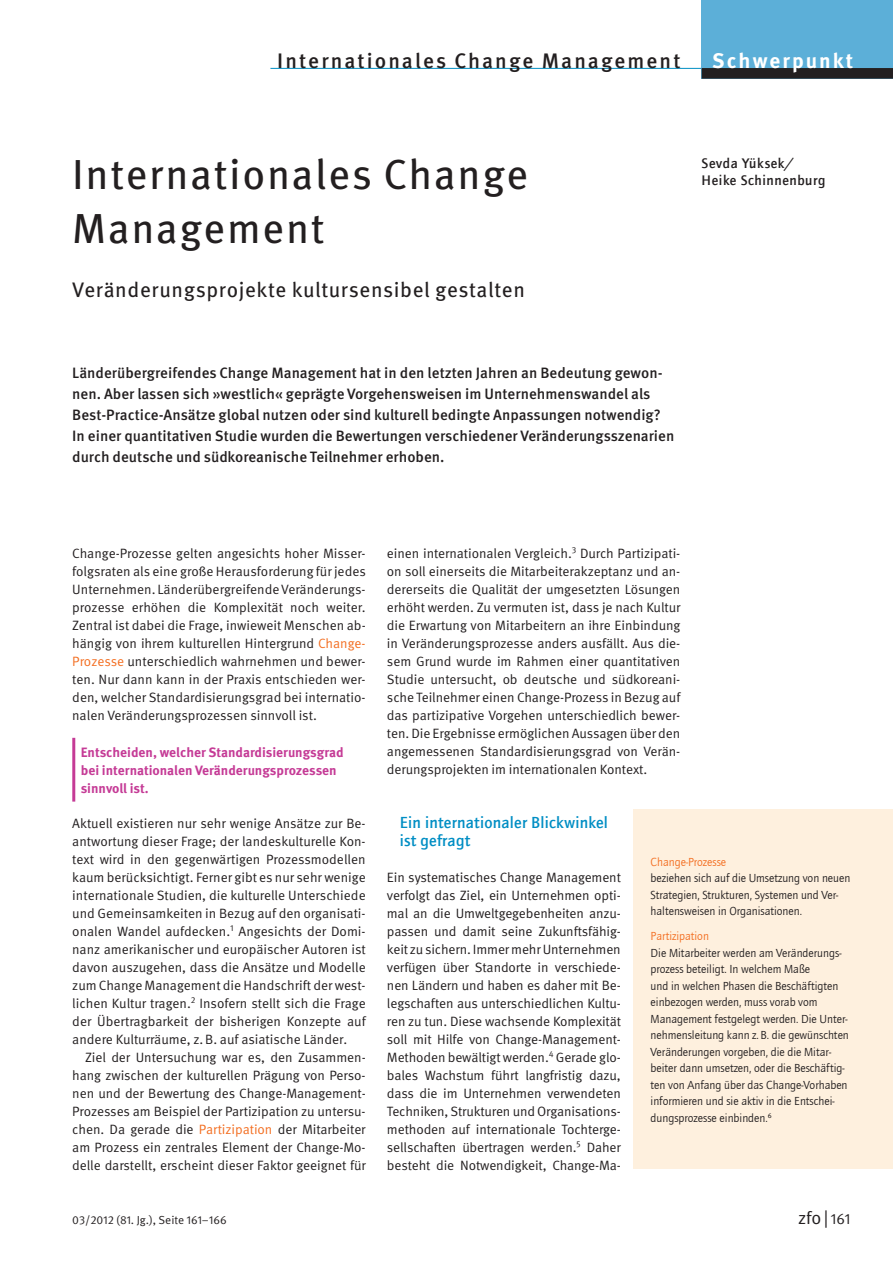
<style>
.page{position:relative;width:893px;height:1263px;background:#fff}
.page>*{position:absolute;margin:0;border:0;box-sizing:border-box;transform-origin:0 0}
.t1{font:42px/54px "Meta Pro";letter-spacing:.04em;color:#231f20}
.t2{font:21px "Meta Pro";letter-spacing:.025em;color:#231f20}
.t3{font:500 21px "Meta Pro";letter-spacing:.1em;color:#231f20}
.t4{font:700 21px "Meta Pro";letter-spacing:.095em;color:#fff}
.t5{font:18px "Meta Pro Norm";color:#231f20}
.t6{font:500 16.5px/18px "ITC Quay Sans Com";letter-spacing:.015em;color:#008ec4}
.t7{font:500 15px/21px "Meta Pro";color:#231f20}
.t8{font:500 14.25px/17.7px "ITC Quay Sans Com";letter-spacing:.04em;color:#231f20}
.t9{font:13.5px/18px "Meta Pro Norm";letter-spacing:-.005em;color:#231f20;text-align:justify}
.t10{font:700 13.5px/18px "Meta Pro";color:#c53b96}
.t11{font:12px/16.5px "ITC Quay Sans Com";color:#231f20}
.t12{font:12px "ITC Quay Sans Com";color:#f36e21}
.t13{font:11.7px "Meta Pro Norm";color:#231f20}
.s1{color:#f36e21}
.s2{font-size:15px}
</style>
<div class="page">
<hr style="left:270px;top:68px;width:447px;height:1px;background:#008ec4">
<div style="left:634px;top:810px;width:259px;height:359px;background:#fef0de"></div>
<hr style="left:72px;top:738px;width:3px;height:63px;background:#c53b96">
<div style="left:702px;top:0;width:191px;height:79px;background:#5cafd8"></div>
<div style="left:702px;top:68px;width:191px;height:11px;background:#231f20"></div>
<h2 class="t3" style="left:277px;top:44px;width:405px">Internationales Change Management</h2>
<h2 class="t4" style="left:712px;top:44px;width:143px">Schwerpunkt</h2>
<h1 class="t1" style="left:72px;top:145px;width:457px">Internationales Change<br>Management</h1>
<h2 class="t2" style="left:72px;top:274px;width:454px">Veränderungsprojekte kultursensibel gestalten</h2>
<p class="t7" style="left:72px;top:361px;width:604px">Länderübergreifendes Change Management hat in den letzten Jahren an Bedeutung gewon&shy;nen. Aber lassen sich »westlich« geprägte Vorgehensweisen im Unternehmenswandel als Best-Practice-Ansätze global nutzen oder sind kulturell bedingte Anpassungen notwendig?<br>In einer quantitativen Studie wurden die Bewertungen verschiedener Veränderungsszenarien durch deutsche und südkoreanische Teilnehmer erhoben.</p>
<p class="t8" style="left:702px;top:154px;width:125px">Sevda Yüksek/<br>Heike Schinnenburg</p>
<p class="t9" style="left:72px;top:543px;width:295px">Change-Prozesse gelten angesichts hoher Misser&shy;folgsraten als eine große Herausforderung für jedes Unternehmen. Länderübergreifende Veränderungs&shy;prozesse erhöhen die Komplexität noch weiter.<br>Zentral ist dabei die Frage, inwieweit Menschen ab&shy;hängig von ihrem kulturellen Hintergrund <span class="s1">Change-Prozesse</span> unterschiedlich wahrnehmen und bewer&shy;ten. Nur dann kann in der Praxis entschieden wer&shy;den, welcher Standardisierungsgrad bei internatio&shy;nalen Veränderungsprozessen sinnvoll ist.</p>
<p class="t10" style="left:81px;top:742px;width:264px">Entscheiden, welcher Standardisierungsgrad bei internationalen Veränderungsprozessen sinnvoll ist.</p>
<p class="t9" style="left:72px;top:813px;width:295px">Aktuell existieren nur sehr wenige Ansätze zur Be&shy;antwortung dieser Frage; der landeskulturelle Kon&shy;text wird in den gegenwärtigen Prozessmodellen kaum berücksichtigt. Ferner gibt es nur sehr wenige internationale Studien, die kulturelle Unterschiede und Gemeinsamkeiten in Bezug auf den organisati&shy;onalen Wandel aufdecken.<sup>1</sup> Angesichts der Domi&shy;nanz amerikanischer und europäischer Autoren ist davon auszugehen, dass die Ansätze und Modelle zum Change Management die Handschrift der west&shy;lichen Kultur tragen.<sup>2</sup> Insofern stellt sich die Frage der Übertragbarkeit der bisherigen Konzepte auf andere Kulturräume, z. B. auf asiatische Länder.</p>
<p class="t9" style="left:72px;top:1047px;width:295px;text-indent:13px">Ziel der Untersuchung war es, den Zusammen&shy;hang zwischen der kulturellen Prägung von Perso&shy;nen und der Bewertung des Change-Management-Prozesses am Beispiel der Partizipation zu untersu&shy;chen. Da gerade die <span class="s1">Partizipation</span> der Mitarbeiter am Prozess ein zentrales Element der Change-Mo&shy;delle darstellt, erscheint dieser Faktor geeignet für</p>
<p class="t9" style="left:387px;top:543px;width:295px">einen internationalen Vergleich.<sup>3</sup> Durch Partizipati&shy;on soll einerseits die Mitarbeiterakzeptanz und an&shy;dererseits die Qualität der umgesetzten Lösungen erhöht werden. Zu vermuten ist, dass je nach Kultur die Erwartung von Mitarbeitern an ihre Einbindung in Veränderungsprozesse anders ausfällt. Aus die&shy;sem Grund wurde im Rahmen einer quantitativen Studie untersucht, ob deutsche und südkoreani&shy;sche Teilnehmer einen Change-Prozess in Bezug auf das partizipative Vorgehen unterschiedlich bewer&shy;ten. Die Ergebnisse ermöglichen Aussagen über den angemessenen Standardisierungsgrad von Verän&shy;derungsprojekten im internationalen Kontext.</p>
<p class="t6" style="left:400px;top:813px;width:210px">Ein internationaler Blickwinkel ist gefragt</p>
<p class="t9" style="left:387px;top:867px;width:236px">Ein systematisches Change Management verfolgt das Ziel, ein Unternehmen opti&shy;mal an die Umweltgegebenheiten anzu&shy;passen und damit seine Zukunftsfähig&shy;keit zu sichern. Immer mehr Unternehmen verfügen über Standorte in verschiede&shy;nen Ländern und haben es daher mit Be&shy;legschaften aus unterschiedlichen Kultu&shy;ren zu tun. Diese wachsende Komplexität soll mit Hilfe von Change-Management-Methoden bewältigt werden.<sup>4</sup> Gerade glo&shy;bales Wachstum führt langfristig dazu, dass die im Unternehmen verwendeten Techniken, Strukturen und Organisations&shy;methoden auf internationale Tochterge&shy;sellschaften übertragen werden.<sup>5</sup> Daher besteht die Notwendigkeit, Change-Ma-</p>
<p class="t12" style="left:651px;top:855px;width:77px">Change-Prozesse</p>
<p class="t11" style="left:651px;top:870px;width:201px">beziehen sich auf die Umsetzung von neuen<br>Strategien, Strukturen, Systemen und Ver&shy;haltensweisen in Organisationen.</p>
<p class="t12" style="left:651px;top:929px;width:60px">Partizipation</p>
<p class="t11" style="left:651px;top:945px;width:200px">Die Mitarbeiter werden am Veränderungs&shy;prozess beteiligt. In welchem Maße<br>und in welchen Phasen die Beschäftigten einbezogen werden, muss vorab vom Management festgelegt werden. Die Unter&shy;nehmensleitung kann z.B. die gewünschten Veränderungen vorgeben, die die Mitar&shy;beiter dann umsetzen, oder die Beschäftig&shy;ten von Anfang über das Change-Vorhaben informieren und sie aktiv in die Entschei&shy;dungsprozesse einbinden.<sup>6</sup></p>
<p class="t13" style="left:72px;top:1211px;width:156px">03/2012 (81. Jg.), Seite 161–166</p>
<h3 class="t5" style="left:798px;top:1204px;width:54px">zfo | <span class="s2">161</span></h3>
</div>
